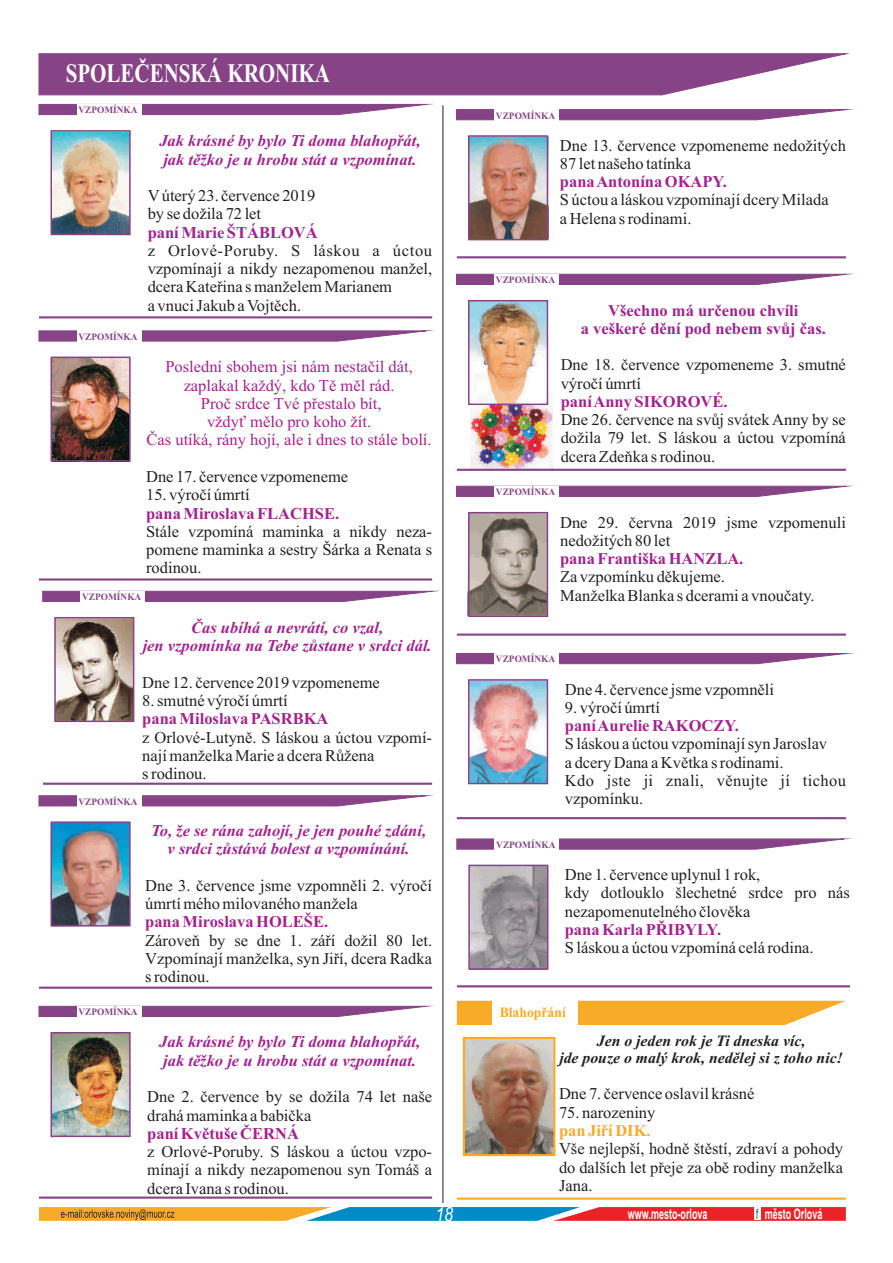
<style>
.page{position:relative;width:893px;height:1263px;background:#fff}
.page>*{position:absolute;margin:0;border:0;box-sizing:border-box;transform-origin:0 0}
.t1{font:700 26.7px "Times New Roman";color:#fff;scale:.78 1}
.t2{font:italic 19.65px "Arial";color:#fff;scale:.81 1}
.t3{font:16.5px/18.3px "Times New Roman";color:#231f20}
.t4{font:italic 700 16.5px/18.3px "Times New Roman";color:#a2238e}
.t5{font:700 16.5px/18.3px "Times New Roman";color:#a2238e;text-align:center}
.t6{font:16.5px/18.3px "Times New Roman";color:#a2238e;text-align:center}
.t7{font:700 16.5px "Times New Roman";color:#f8ab28}
.t8{font:italic 700 15.75px/17.4px "Times New Roman";color:#231f20;text-align:center}
.t9{font:700 14.55px "Arial";color:#fff;scale:.62 1}
.t10{font:700 14.25px "Times New Roman";color:#f8ab28;scale:.96 1}
.t11{font:700 9.75px "Times New Roman";color:#864385;scale:.96 1}
.s1{font-family:"Avant Garde IT Cby BT";font-weight:400;font-size:14.1px;color:#231f20}
</style>
<div class="page">
<svg style="left:39px;top:1207px;width:807px;height:14px;background:#a97863"></svg>
<img style="left:470px;top:388px;width:83px;height:81px">
<img style="left:57px;top:620px;width:74px;height:99px">
<img style="left:466px;top:1040px;width:86px;height:113px">
<img style="left:471px;top:682px;width:74px;height:99px">
<img style="left:54px;top:1035px;width:74px;height:99px">
<img style="left:54px;top:824px;width:74px;height:99px">
<img style="left:467px;top:515px;width:78px;height:101px">
<img style="left:471px;top:868px;width:74px;height:99px">
<img style="left:471px;top:303px;width:74px;height:99px">
<img style="left:54px;top:360px;width:74px;height:99px">
<img style="left:471px;top:138px;width:74px;height:99px">
<img style="left:54px;top:133px;width:74px;height:99px">
<svg style="left:38px;top:53px;width:809px;height:43px;background:#955b94"></svg>
<div style="left:468px;top:135px;width:80px;height:105px;border:2px solid #864385"></div>
<svg style="left:456px;top:109px;width:391px;height:12px;background:#9c659b"></svg>
<div style="left:494px;top:109px;width:65px;height:12px;background:#fff"></div>
<div style="left:51px;top:130px;width:80px;height:105px;border:2px solid #864385"></div>
<svg style="left:38px;top:104px;width:389px;height:11px;background:#965c95"></svg>
<div style="left:77px;top:104px;width:64px;height:12px;background:#fff"></div>
<hr style="left:39px;top:316px;width:393px;height:2px;background:#864385">
<hr style="left:457px;top:256px;width:389px;height:2px;background:#864385">
<hr style="left:442px;top:105px;width:1px;height:1098px;background:#231f20">
<div style="left:468px;top:300px;width:80px;height:105px;border:2px solid #864385"></div>
<svg style="left:456px;top:273px;width:391px;height:12px;background:#9d689d"></svg>
<div style="left:494px;top:274px;width:65px;height:11px;background:#fff"></div>
<hr style="left:457px;top:469px;width:389px;height:2px;background:#864385">
<div style="left:51px;top:357px;width:80px;height:105px;border:2px solid #864385"></div>
<svg style="left:38px;top:330px;width:389px;height:12px;background:#9c659b"></svg>
<div style="left:77px;top:330px;width:64px;height:12px;background:#fff"></div>
<hr style="left:39px;top:578px;width:393px;height:3px;background:#864385">
<div style="left:468px;top:865px;width:80px;height:105px;border:2px solid #864385"></div>
<svg style="left:456px;top:838px;width:388px;height:12px;background:#9b659b"></svg>
<div style="left:495px;top:838px;width:64px;height:12px;background:#fff"></div>
<hr style="left:457px;top:985px;width:393px;height:2px;background:#864385">
<div style="left:468px;top:512px;width:80px;height:105px;border:2px solid #864385"></div>
<svg style="left:456px;top:485px;width:391px;height:12px;background:#9d689c"></svg>
<div style="left:494px;top:486px;width:65px;height:11px;background:#fff"></div>
<hr style="left:457px;top:633px;width:389px;height:3px;background:#864385">
<div style="left:51px;top:821px;width:80px;height:105px;border:2px solid #864385"></div>
<svg style="left:38px;top:795px;width:389px;height:12px;background:#9c659b"></svg>
<div style="left:77px;top:795px;width:64px;height:12px;background:#fff"></div>
<hr style="left:39px;top:987px;width:393px;height:2px;background:#864385">
<div style="left:51px;top:1032px;width:80px;height:105px;border:2px solid #864385"></div>
<svg style="left:38px;top:1005px;width:389px;height:12px;background:#9e699d"></svg>
<div style="left:77px;top:1006px;width:64px;height:11px;background:#fff"></div>
<hr style="left:39px;top:1196px;width:393px;height:3px;background:#864385">
<div style="left:468px;top:679px;width:80px;height:105px;border:2px solid #864385"></div>
<svg style="left:456px;top:653px;width:391px;height:11px;background:#955b94"></svg>
<div style="left:494px;top:653px;width:65px;height:12px;background:#fff"></div>
<hr style="left:457px;top:817px;width:389px;height:2px;background:#864385">
<div style="left:54px;top:617px;width:80px;height:105px;border:2px solid #864385"></div>
<svg style="left:42px;top:590px;width:391px;height:12px;background:#9e689d"></svg>
<div style="left:81px;top:591px;width:64px;height:11px;background:#fff"></div>
<hr style="left:43px;top:783px;width:389px;height:2px;background:#864385">
<svg style="left:457px;top:1001px;width:388px;height:24px;background:#f8b33d"></svg>
<div style="left:492px;top:998px;width:86px;height:29px;background:#fff"></div>
<div style="left:463px;top:1037px;width:92px;height:119px;border:2px solid #f8ab28"></div>
<hr style="left:457px;top:1197px;width:389px;height:3px;background:#f8ab28">
<h1 class="t1" style="left:66px;top:64px;width:340px">SPOLEČENSKÁ KRONIKA</h1>
<p class="t11" style="left:78px;top:107px;width:63px">VZPOMÍNKA</p>
<p class="t11" style="left:78px;top:333px;width:63px">VZPOMÍNKA</p>
<p class="t4" style="left:159px;top:133px;width:263px">Jak krásné by bylo Ti doma blahopřát, jak těžko je u hrobu stát a vzpomínat.</p>
<p class="t3" style="left:148px;top:188px;width:169px">Vúterý 23. července 2019 by se dožila 72 let</p>
<p class="t3" style="left:148px;top:243px;width:286px">z Orlové-Poruby. S láskou a úctou vzpomínají a nikdy nezapomenou manžel, dcera Kateřina s manželem Marianem<br>a vnuci Jakub a Vojtěch.</p>
<p class="t5" style="left:148px;top:225px;width:171px">paní Marie ŠTÁBLOVÁ</p>
<p class="t6" style="left:147px;top:359px;width:287px">Poslední sbohem jsi nám nestačil dát, zaplakal každý, kdo Tě měl rád.<br>Proč srdce Tvé přestalo bít,<br>vždyť mělo pro koho žít.<br>Čas utíká, rány hojí, ale i dnes to stále bolí.</p>
<p class="t3" style="left:146px;top:469px;width:204px">Dne 17. července vzpomeneme</p>
<p class="t3" style="left:146px;top:487px;width:105px">15. výročí úmrtí</p>
<p class="t3" style="left:146px;top:524px;width:288px;text-align:justify">Stále vzpomíná maminka a nikdy neza&shy;pomene maminka a sestry Šárka a Renata s rodinou.</p>
<p class="t5" style="left:146px;top:506px;width:195px">pana Miroslava FLACHSE.</p>
<p class="t11" style="left:82px;top:594px;width:63px">VZPOMÍNKA</p>
<p class="t4" style="left:143px;top:620px;width:291px;text-align:center">Čas ubíhá a nevrátí, co vzal,<br>jen vzpomínka na Tebe zůstane v srdci dál.</p>
<p class="t3" style="left:142px;top:675px;width:239px">Dne 12. července 2019 vzpomeneme</p>
<p class="t3" style="left:142px;top:693px;width:147px">8. smutné výročí úmrtí</p>
<p class="t3" style="left:142px;top:729px;width:291px">z Orlové-Lutyně. S láskou a úctou vzpomí&shy;nají manželka Marie a dcera Růžena<br>s rodinou.</p>
<p class="t5" style="left:142px;top:711px;width:188px">pana Miloslava PASRBKA</p>
<p class="t11" style="left:78px;top:798px;width:63px">VZPOMÍNKA</p>
<p class="t4" style="left:151px;top:823px;width:276px;text-align:center">To, že se rána zahojí, je jen pouhé zdání, v srdci zůstává bolest a vzpomínání.</p>
<p class="t3" style="left:145px;top:878px;width:288px">Dne 3. července jsme vzpomněli 2. výročí úmrtí mého milovaného manžela</p>
<p class="t3" style="left:145px;top:932px;width:288px;text-align:justify">Zároveň by se dne 1. září dožil 80 let.<br>Vzpomínají manželka, syn Jiří, dcera Radka s rodinou.</p>
<p class="t5" style="left:145px;top:914px;width:184px">pana Miroslava HOLEŠE.</p>
<p class="t11" style="left:78px;top:1009px;width:63px">VZPOMÍNKA</p>
<p class="t4" style="left:159px;top:1034px;width:263px">Jak krásné by bylo Ti doma blahopřát, jak těžko je u hrobu stát a vzpomínat.</p>
<p class="t3" style="left:147px;top:1089px;width:286px">Dne 2. července by se dožila 74 let naše drahá maminka a babička</p>
<p class="t3" style="left:147px;top:1144px;width:286px;text-align:justify">z Orlové-Poruby. S láskou a úctou vzpo&shy;mínají a nikdy nezapomenou syn Tomáš a dcera Ivana s rodinou.</p>
<p class="t5" style="left:147px;top:1126px;width:153px">paní Květuše ČERNÁ</p>
<p class="t11" style="left:496px;top:112px;width:63px">VZPOMÍNKA</p>
<p class="t3" style="left:560px;top:138px;width:287px">Dne 13. července vzpomeneme nedožitých<br>87 let našeho tatínka</p>
<p class="t3" style="left:560px;top:192px;width:270px">S úctou a láskou vzpomínají dcery Milada a Helena s rodinami.</p>
<p class="t5" style="left:560px;top:174px;width:169px">pana Antonína OKAPY.</p>
<p class="t11" style="left:496px;top:277px;width:63px">VZPOMÍNKA</p>
<p class="t5" style="left:581px;top:303px;width:247px">Všechno má určenou chvíli<br>a veškeré dění pod nebem svůj čas.</p>
<p class="t3" style="left:561px;top:357px;width:287px">Dne 18. července vzpomeneme 3. smutné výročí úmrtí</p>
<p class="t3" style="left:561px;top:412px;width:287px;text-align:justify">Dne 26. července na svůj svátek Anny by se dožila 79 let. S láskou a úctou vzpomíná dcera Zdeňka s rodinou.</p>
<p class="t5" style="left:561px;top:394px;width:168px">paní Anny SIKOROVÉ.</p>
<p class="t11" style="left:496px;top:489px;width:63px">VZPOMÍNKA</p>
<p class="t3" style="left:560px;top:514px;width:287px">Dne 29. června 2019 jsme vzpomenuli nedožitých 80 let</p>
<p class="t3" style="left:560px;top:569px;width:256px">Za vzpomínku děkujeme.<br>Manželka Blanka s dcerami a vnoučaty.</p>
<p class="t5" style="left:560px;top:551px;width:185px">pana Františka HANZLA.</p>
<p class="t11" style="left:496px;top:656px;width:63px">VZPOMÍNKA</p>
<p class="t3" style="left:565px;top:681px;width:211px">Dne 4. července jsme vzpomněli</p>
<p class="t3" style="left:565px;top:700px;width:97px">9. výročí úmrtí</p>
<p class="t3" style="left:565px;top:736px;width:283px">S láskou a úctou vzpomínají syn Jaroslav<br>a dcery Dana a Květka s rodinami.<br>Kdo jste ji znali, věnujte jí tichou vzpomínku.</p>
<p class="t5" style="left:565px;top:718px;width:176px">paní Aurelie RAKOCZY.</p>
<p class="t11" style="left:496px;top:841px;width:63px">VZPOMÍNKA</p>
<p class="t3" style="left:565px;top:867px;width:287px">Dne 1. července uplynul 1 rok,<br>kdy dotlouklo šlechetné srdce pro nás nezapomenutelného člověka</p>
<p class="t3" style="left:565px;top:940px;width:250px">S láskou a úctou vzpomíná celá rodina.</p>
<p class="t5" style="left:565px;top:922px;width:158px">pana Karla PŘIBYLY.</p>
<p class="t10" style="left:500px;top:1007px;width:70px">Blahopřání</p>
<p class="t8" style="left:559px;top:1033px;width:285px">Jen o jeden rok je Ti dneska víc,<br>jde pouze o malý krok, nedělej si z toho nic!</p>
<p class="t3" style="left:559px;top:1086px;width:197px">Dne 7. července oslavil krásné</p>
<p class="t3" style="left:559px;top:1104px;width:98px">75. narozeniny</p>
<p class="t3" style="left:559px;top:1141px;width:286px;text-align:justify">Vše nejlepší, hodně štěstí, zdraví a pohody do dalších let přeje za obě rodiny manželka Jana.</p>
<p class="t7" style="left:559px;top:1125px;width:93px">pan Jiří DIK.</p>
<p class="t2" style="left:435px;top:1207px;width:23px">18</p>
<p class="t9" style="left:628px;top:1209px;width:130px">www.mesto-orlova</p>
<p class="t9" style="left:756px;top:1209px;width:109px"><span class="s1">f</span> město Orlová</p>
</div>
